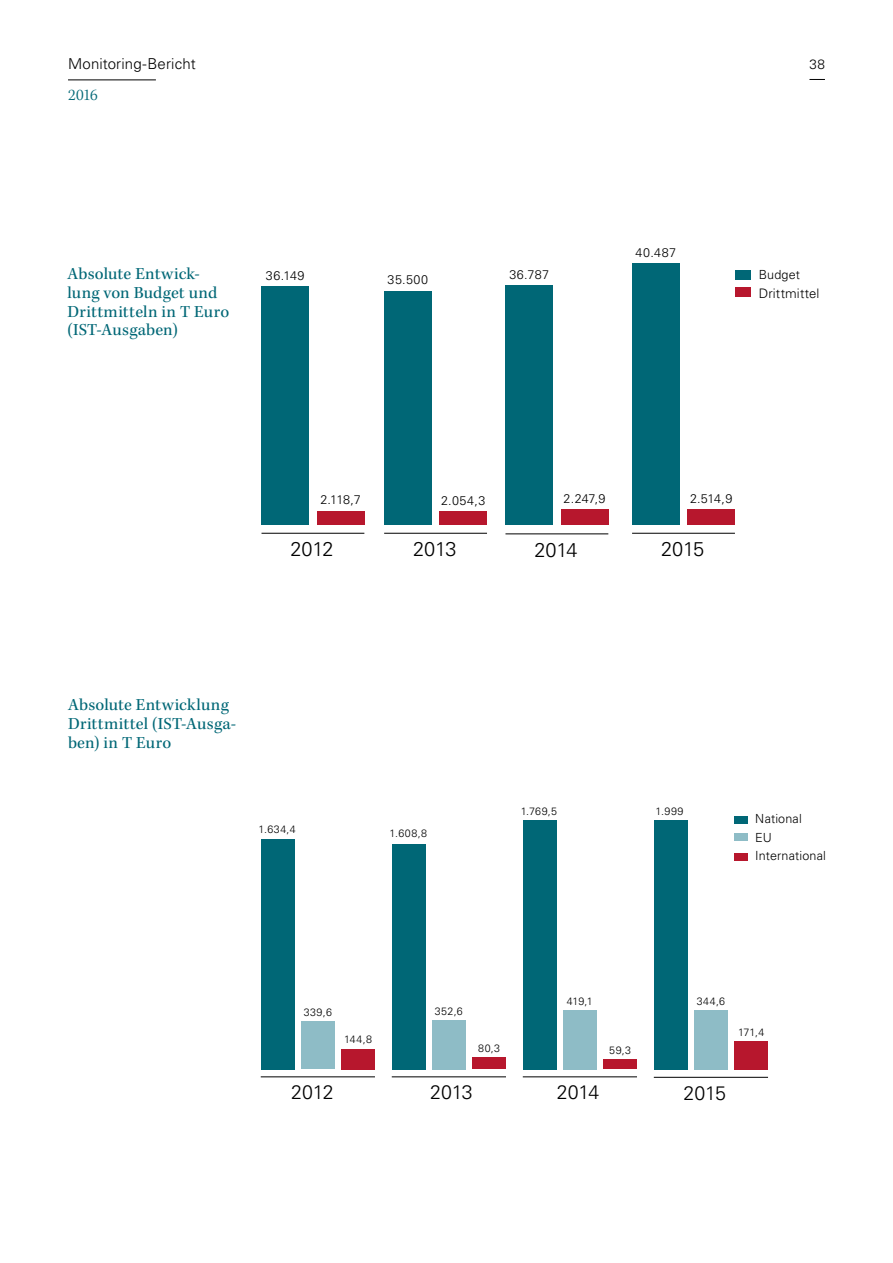
<style>
.page{position:relative;width:893px;height:1263px;background:#fff}
.page>*{position:absolute;margin:0;border:0;box-sizing:border-box;transform-origin:0 0}
.t1{font:300 19.95px "Univers LT Std";letter-spacing:-.015em;color:#000}
.t2{font:300 19.65px "Univers LT Std";letter-spacing:-.015em;color:#000}
.t3{font:17.25px/18.8px "Kepler Std";letter-spacing:.015em;color:#006776}
.t4{font:300 16.5px "Kepler Std";color:#006776}
.t5{font:300 15px "Univers LT Std";letter-spacing:.01em;color:#000}
.t6{font:300 13.5px "Univers LT Std";color:#000}
.t7{font:300 13.05px "Univers LT Std";letter-spacing:.01em;color:#000}
.t8{font:300 12.6px/18.8px "Univers LT Std";letter-spacing:.015em;color:#000}
.t9{font:300 10.65px "Univers LT Std";letter-spacing:.05em;color:#000}
</style>
<div class="page">
<hr style="left:68px;top:80px;width:88px;height:1px;background:#000">
<svg style="left:809px;top:79px;width:16px;height:1px"></svg>
<div style="left:734px;top:834px;width:14px;height:7px;background:#8ebcc6"></div>
<div style="left:734px;top:816px;width:14px;height:8px;background:#006776"></div>
<div style="left:734px;top:853px;width:14px;height:7px;background:#b7172d"></div>
<hr style="left:261px;top:1076px;width:114px;height:1px;background:#000">
<hr style="left:392px;top:1076px;width:114px;height:1px;background:#000">
<hr style="left:523px;top:1076px;width:114px;height:1px;background:#000">
<hr style="left:654px;top:1077px;width:114px;height:1px;background:#000">
<div style="left:341px;top:1049px;width:34px;height:20px;background:#b7172d"></div>
<div style="left:301px;top:1021px;width:34px;height:48px;background:#8ebcc6"></div>
<div style="left:261px;top:839px;width:33px;height:230px;background:#006776"></div>
<div style="left:472px;top:1057px;width:34px;height:12px;background:#b7172d"></div>
<div style="left:432px;top:1020px;width:34px;height:49px;background:#8ebcc6"></div>
<div style="left:392px;top:844px;width:33px;height:225px;background:#006776"></div>
<div style="left:603px;top:1059px;width:34px;height:10px;background:#b7172d"></div>
<div style="left:734px;top:1041px;width:34px;height:29px;background:#b7172d"></div>
<div style="left:563px;top:1010px;width:34px;height:59px;background:#8ebcc6"></div>
<div style="left:694px;top:1010px;width:34px;height:60px;background:#8ebcc6"></div>
<div style="left:523px;top:820px;width:33px;height:249px;background:#006776"></div>
<div style="left:654px;top:820px;width:33px;height:250px;background:#006776"></div>
<div style="left:632px;top:263px;width:48px;height:261px;background:#006776"></div>
<div style="left:505px;top:285px;width:48px;height:240px;background:#006776"></div>
<div style="left:384px;top:291px;width:48px;height:233px;background:#006776"></div>
<div style="left:687px;top:509px;width:48px;height:15px;background:#b7172d"></div>
<div style="left:561px;top:510px;width:47px;height:15px;background:#b7172d"></div>
<div style="left:440px;top:511px;width:47px;height:13px;background:#b7172d"></div>
<div style="left:261px;top:286px;width:48px;height:238px;background:#006776"></div>
<div style="left:317px;top:510px;width:47px;height:14px;background:#b7172d"></div>
<div style="left:735px;top:270px;width:16px;height:9px;background:#006776"></div>
<div style="left:735px;top:287px;width:16px;height:9px;background:#b7172d"></div>
<hr style="left:261px;top:533px;width:103px;height:1px;background:#000">
<hr style="left:384px;top:533px;width:103px;height:1px;background:#000">
<hr style="left:632px;top:533px;width:103px;height:1px;background:#000">
<hr style="left:505px;top:533px;width:103px;height:1px;background:#000">
<p class="t5" style="left:68px;top:55px;width:129px">Monitoring-Bericht</p>
<p class="t4" style="left:68px;top:86px;width:31px">2016</p>
<p class="t3" style="left:67px;top:265px;width:163px">Absolute Entwick&shy;lung von Budget und<br>Drittmitteln in T Euro (IST-Ausgaben)</p>
<p class="t8" style="left:266px;top:266px;width:40px">36.149</p>
<p class="t8" style="left:388px;top:270px;width:42px">35.500</p>
<p class="t8" style="left:509px;top:265px;width:41px">36.787</p>
<p class="t8" style="left:636px;top:243px;width:42px">40.487</p>
<p class="t6" style="left:809px;top:56px;width:17px">38</p>
<p class="t8" style="left:759px;top:265px;width:43px">Budget</p>
<p class="t7" style="left:759px;top:285px;width:62px">Drittmittel</p>
<p class="t8" style="left:321px;top:490px;width:42px">2.118,7</p>
<p class="t8" style="left:441px;top:491px;width:46px">2.054,3</p>
<p class="t8" style="left:564px;top:490px;width:43px">2.247,9</p>
<p class="t8" style="left:690px;top:489px;width:44px">2.514,9</p>
<p class="t1" style="left:290px;top:537px;width:45px">2012</p>
<p class="t1" style="left:413px;top:537px;width:45px">2013</p>
<p class="t1" style="left:534px;top:538px;width:45px">2014</p>
<p class="t1" style="left:661px;top:537px;width:45px">2015</p>
<p class="t3" style="left:68px;top:696px;width:170px">Absolute Entwicklung<br>Drittmittel (IST-Ausga&shy;ben) in T Euro</p>
<p class="t9" style="left:258px;top:823px;width:39px">1.634,4</p>
<p class="t9" style="left:390px;top:827px;width:39px">1.608,8</p>
<p class="t9" style="left:521px;top:805px;width:38px">1.769,5</p>
<p class="t9" style="left:656px;top:805px;width:29px">1.999</p>
<p class="t8" style="left:755px;top:809px;width:72px">National<br>EU<br>International</p>
<p class="t9" style="left:304px;top:1006px;width:30px">339,6</p>
<p class="t9" style="left:435px;top:1004px;width:29px">352,6</p>
<p class="t9" style="left:344px;top:1033px;width:29px">144,8</p>
<p class="t9" style="left:567px;top:994px;width:27px">419,1</p>
<p class="t9" style="left:697px;top:995px;width:30px">344,6</p>
<p class="t9" style="left:478px;top:1042px;width:24px">80,3</p>
<p class="t9" style="left:609px;top:1044px;width:23px">59,3</p>
<p class="t2" style="left:291px;top:1081px;width:44px">2012</p>
<p class="t2" style="left:430px;top:1081px;width:44px">2013</p>
<p class="t2" style="left:557px;top:1081px;width:44px">2014</p>
<p class="t2" style="left:683px;top:1081px;width:44px">2015</p>
<p class="t9" style="left:738px;top:1026px;width:28px">171,4</p>
</div>
